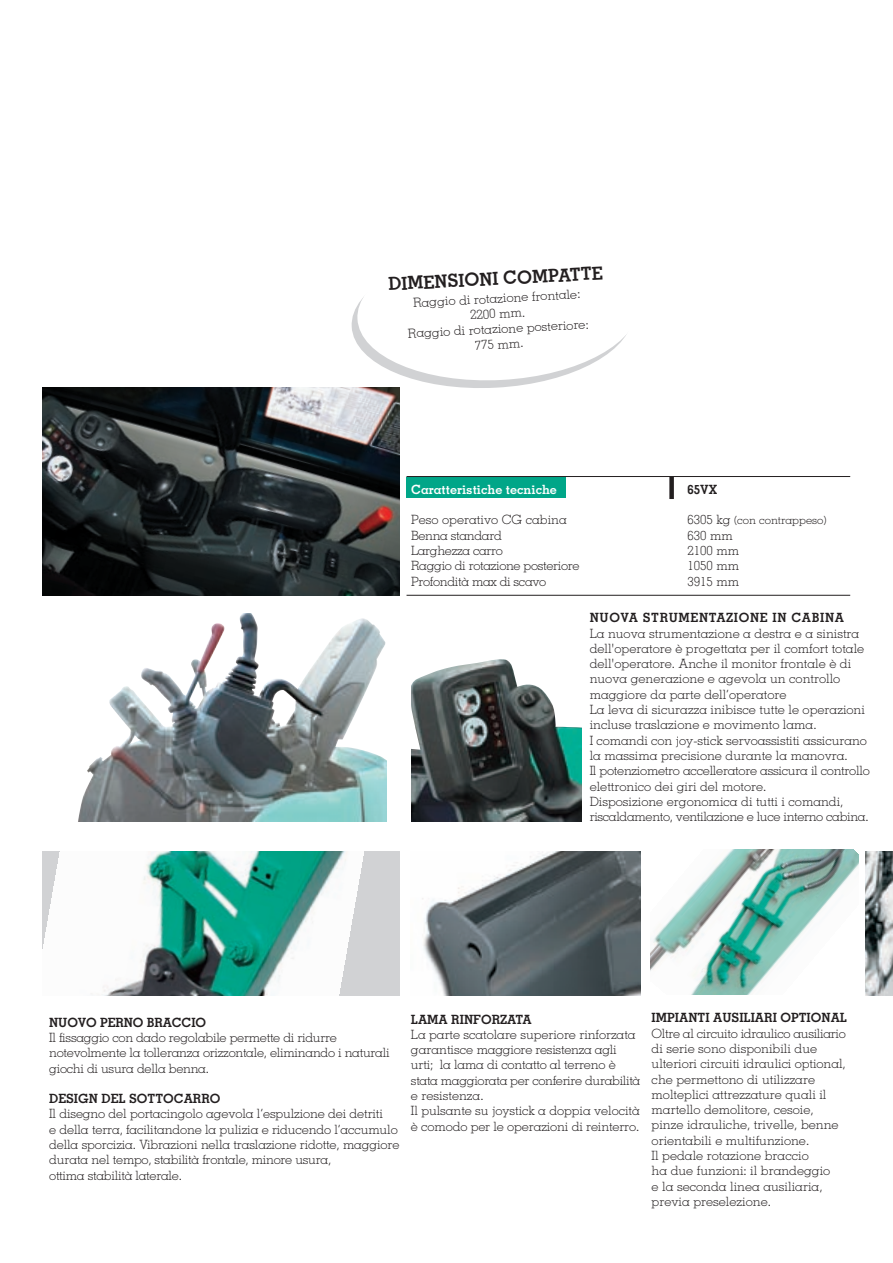
<style>
.page{position:relative;width:893px;height:1263px;background:#fff}
.page>*{position:absolute;margin:0;border:0;box-sizing:border-box;transform-origin:0 0}
.t1{font:700 18px "Memphis";color:#231f20}
.t2{font:300 12.75px/15.3px "Memphis";letter-spacing:-.005em;color:#231f20}
.t3{font:700 12.75px "Memphis";color:#231f20}
.t4{font:300 12.75px "Memphis";letter-spacing:-.025em;color:#231f20}
.t5{font:700 12.75px "Memphis";letter-spacing:.05em;color:#231f20}
.t6{font:700 12.75px "Memphis";color:#fff}
.t7{font:300 11.25px "Memphis";color:#231f20}
.s1{font-size:12.75px}
</style>
<div class="page">
<div style="left:42px;top:851px;width:357px;height:145px;background:#d1d2d4"></div>
<img style="left:42px;top:851px;width:322px;height:145px">
<hr style="left:406px;top:595px;width:444px;height:1px;background:#231f20">
<div style="left:407px;top:477px;width:159px;height:20px;background:#00a688"></div>
<div style="left:669px;top:477px;width:5px;height:22px;background:#231f20"></div>
<hr style="left:406px;top:476px;width:444px;height:1px;background:#231f20">
<img style="left:865px;top:851px;width:28px;height:145px">
<img style="left:42px;top:388px;width:357px;height:208px">
<img style="left:78px;top:617px;width:309px;height:204px">
<img style="left:411px;top:659px;width:171px;height:163px">
<svg style="left:350px;top:297px;width:277px;height:95px"></svg>
<img style="left:422px;top:851px;width:219px;height:145px">
<img style="left:650px;top:850px;width:209px;height:144px">
<h1 class="t1" style="left:388px;top:277px;width:216px;rotate:-3deg">DIMENSIONI COMPATTE</h1>
<p class="t2" style="left:406px;top:296px;width:182px;text-align:center;rotate:-3deg">Raggio di rotazione frontale:<br>2200 mm.<br>Raggio di rotazione posteriore:<br>775 mm.</p>
<p class="t6" style="left:411px;top:484px;width:147px">Caratteristiche tecniche</p>
<p class="t3" style="left:687px;top:484px;width:31px">65VX</p>
<p class="t2" style="left:411px;top:513px;width:157px">Peso operativo CG cabina</p>
<p class="t7" style="left:687px;top:516px;width:141px"><span class="s1">6305 kg</span> (con contrappeso)</p>
<p class="t4" style="left:411px;top:530px;width:92px">Benna standard</p>
<p class="t2" style="left:687px;top:528px;width:47px">630 mm</p>
<p class="t4" style="left:411px;top:546px;width:93px">Larghezza carro</p>
<p class="t2" style="left:687px;top:544px;width:53px">2100 mm</p>
<p class="t4" style="left:411px;top:561px;width:170px">Raggio di rotazione posteriore</p>
<p class="t2" style="left:687px;top:559px;width:53px">1050 mm</p>
<p class="t4" style="left:411px;top:576px;width:137px">Profondità max di scavo</p>
<p class="t2" style="left:687px;top:574px;width:53px">3915 mm</p>
<p class="t5" style="left:590px;top:613px;width:256px">NUOVA STRUMENTAZIONE IN CABINA</p>
<p class="t2" style="left:590px;top:626px;width:282px">La nuova strumentazione a destra e a sinistra dell'operatore è progettata per il comfort totale dell'operatore. Anche il monitor frontale è di nuova generazione e agevola un controllo maggiore da parte dell’operatore<br>La leva di sicurazza inibisce tutte le operazioni incluse traslazione e movimento lama.<br>I comandi con joy-stick servoassistiti assicurano la massima precisione durante la manovra.<br>Il potenziometro accelleratore assicura il controllo elettronico dei giri del motore.<br>Disposizione ergonomica di tutti i comandi, riscaldamento, ventilazione e luce interno cabina.</p>
<p class="t3" style="left:49px;top:1017px;width:158px">NUOVO PERNO BRACCIO</p>
<p class="t2" style="left:49px;top:1031px;width:342px">Il fissaggio con dado regolabile permette di ridurre notevolmente la tolleranza orizzontale, eliminando i naturali giochi di usura della benna.</p>
<p class="t3" style="left:49px;top:1094px;width:173px">DESIGN DEL SOTTOCARRO</p>
<p class="t2" style="left:49px;top:1107px;width:352px">Il disegno del portacingolo agevola l’espulzione dei detriti<br>e della terra, facilitandone la pulizia e riducendo l’accumulo della sporcizia. Vibrazioni nella traslazione ridotte, maggiore durata nel tempo, stabilità frontale, minore usura,<br>ottima stabilità laterale.</p>
<p class="t3" style="left:411px;top:1014px;width:122px">LAMA RINFORZATA</p>
<p class="t2" style="left:411px;top:1028px;width:231px">La parte scatolare superiore rinforzata garantisce maggiore resistenza agli urti; la lama di contatto al terreno è stata maggiorata per conferire durabilità e resistenza.<br>Il pulsante su joystick a doppia velocità è comodo per le operazioni di reinterro.</p>
<p class="t3" style="left:652px;top:1013px;width:197px">IMPIANTI AUSILIARI OPTIONAL</p>
<p class="t2" style="left:652px;top:1026px;width:196px">Oltre al circuito idraulico ausiliario di serie sono disponibili due ulteriori circuiti idraulici optional, che permettono di utilizzare molteplici attrezzature quali il martello demolitore, cesoie, pinze idrauliche, trivelle, benne orientabili e multifunzione.<br>Il pedale rotazione braccio<br>ha due funzioni: il brandeggio<br>e la seconda linea ausiliaria, previa preselezione.</p>
</div>
